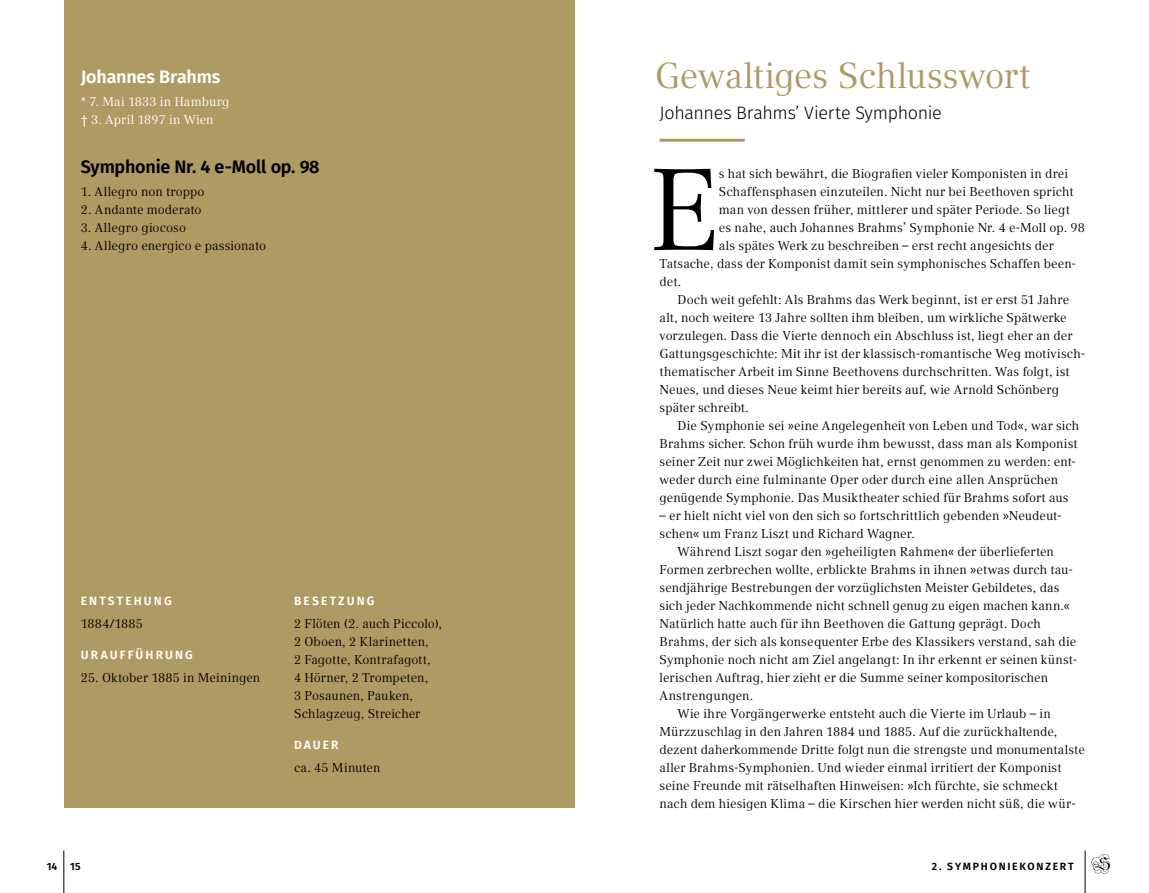
<style>
.page{position:relative;width:1149px;height:893px;background:#fff}
.page>*{position:absolute;margin:0;border:0;box-sizing:border-box;transform-origin:0 0}
.SyKo_Fließtext_Einzu{font:114.9px "Compatil Text LT Pro";color:#000}
.Headline_Compatil_24{font:36px "Compatil Text LT Pro";letter-spacing:-.015em;color:#ae9a63}
.Subline_Fira_light{font:300 18px "Fira Sans";letter-spacing:-.02em;color:#000}
.Subline_Fira_light-2{font:600 18px "Fira Sans";letter-spacing:-.01em;color:#000}
.Subline_Fira_light-3{font:600 18px "Fira Sans";letter-spacing:-.01em;color:#fff}
.SyKo_Fließtext_Einzu-2{font:12.75px/18px "Compatil Text LT Pro";color:#000}
.Syko_Fließtext{font:12.75px/18px "Compatil Text LT Pro";color:#000}
.Syko_Fließtext-2{font:12.75px "Compatil Text LT Pro";letter-spacing:.015em;color:#fff}
.unterzeile{font:600 12px "Fira Sans";letter-spacing:.175em;color:#fff}
.t1{font:600 10.5px "Fira Sans";letter-spacing:.165em;color:#000}
</style>
<div class="page">
<hr style="left:63px;top:850px;width:1px;height:43px;background:#000">
<hr style="left:1084px;top:850px;width:1px;height:43px;background:#000">
<svg style="left:1091px;top:854px;width:18px;height:20px"></svg>
<hr style="left:659px;top:139px;width:85px;height:3px;background:#ae9a63">
<div style="left:64px;top:0;width:510px;height:808px;background:#ae9a63"></div>
<p class="Subline_Fira_light-3" style="left:81px;top:62px;width:141px">Johannes Brahms</p>
<p class="Syko_Fließtext-2" style="left:81px;top:94px;width:150px">* 7. Mai 1833 in Hamburg</p>
<p class="Syko_Fließtext-2" style="left:81px;top:112px;width:134px">† 3. April 1897 in Wien</p>
<p class="Subline_Fira_light-2" style="left:81px;top:152px;width:240px">Symphonie Nr. 4 e-Moll op. 98</p>
<p class="Syko_Fließtext" style="left:81px;top:182px;width:125px">1. Allegro non troppo</p>
<p class="Syko_Fließtext" style="left:81px;top:200px;width:122px">2. Andante moderato</p>
<p class="Syko_Fließtext" style="left:81px;top:218px;width:107px">3. Allegro giocoso</p>
<p class="Syko_Fließtext" style="left:81px;top:236px;width:187px">4. Allegro energico e passionato</p>
<p class="unterzeile" style="left:81px;top:591px;width:92px">ENTSTEHUNG</p>
<p class="Syko_Fließtext" style="left:81px;top:614px;width:63px">1884/1885</p>
<p class="unterzeile" style="left:81px;top:645px;width:113px">URAUFFÜHRUNG</p>
<p class="Syko_Fließtext" style="left:81px;top:668px;width:181px">25. Oktober 1885 in Meiningen</p>
<p class="unterzeile" style="left:294px;top:591px;width:82px">BESETZUNG</p>
<p class="Syko_Fließtext" style="left:294px;top:614px;width:149px">2 Flöten (2. auch Piccolo),<br>2 Oboen, 2 Klarinetten,<br>2 Fagotte, Kontrafagott,<br>4 Hörner, 2 Trompeten,<br>3 Posaunen, Pauken,<br>Schlagzeug, Streicher</p>
<p class="unterzeile" style="left:294px;top:735px;width:46px">DAUER</p>
<p class="Syko_Fließtext" style="left:294px;top:758px;width:88px">ca. 45 Minuten</p>
<p class="Headline_Compatil_24" style="left:654px;top:54px;width:377px">Gewaltiges Schlusswort</p>
<p class="Subline_Fira_light" style="left:659px;top:100px;width:284px">Johannes Brahms’ Vierte Symphonie</p>
<p class="SyKo_Fließtext_Einzu" style="left:648px;top:143px;width:72px">E</p>
<p class="SyKo_Fließtext_Einzu-2" style="left:718px;top:164px;width:350px">s hat sich bewährt, die Biografien vieler Komponisten in drei</p>
<p class="SyKo_Fließtext_Einzu-2" style="left:718px;top:182px;width:356px">Schaffensphasen einzuteilen. Nicht nur bei Beethoven spricht</p>
<p class="SyKo_Fließtext_Einzu-2" style="left:718px;top:200px;width:352px">man von dessen früher, mittlerer und später Periode. So liegt</p>
<p class="SyKo_Fließtext_Einzu-2" style="left:718px;top:218px;width:367px">es nahe, auch Johannes Brahms’ Symphonie Nr. 4 e-Moll op. 98</p>
<p class="SyKo_Fließtext_Einzu-2" style="left:718px;top:236px;width:336px">als spätes Werk zu beschreiben – erst recht angesichts der</p>
<p class="SyKo_Fließtext_Einzu-2" style="left:659px;top:254px;width:418px">Tatsache, dass der Komponist damit sein symphonisches Schaffen been-</p>
<p class="SyKo_Fließtext_Einzu-2" style="left:659px;top:272px;width:23px">det.</p>
<p class="SyKo_Fließtext_Einzu-2" style="left:659px;top:290px;width:427px;text-indent:18px">Doch weit gefehlt: Als Brahms das Werk beginnt, ist er erst 51 Jahre alt, noch weitere 13 Jahre sollten ihm bleiben, um wirkliche Spätwerke vorzulegen. Dass die Vierte dennoch ein Abschluss ist, liegt eher an der Gattungsgeschichte: Mit ihr ist der klassisch-romantische Weg motivisch&shy;thematischer Arbeit im Sinne Beethovens durchschritten. Was folgt, ist Neues, und dieses Neue keimt hier bereits auf, wie Arnold Schönberg später schreibt.</p>
<p class="SyKo_Fließtext_Einzu-2" style="left:659px;top:416px;width:421px;text-indent:18px">Die Symphonie sei »eine Angelegenheit von Leben und Tod«, war sich Brahms sicher. Schon früh wurde ihm bewusst, dass man als Komponist seiner Zeit nur zwei Möglichkeiten hat, ernst genommen zu werden: ent&shy;weder durch eine fulminante Oper oder durch eine allen Ansprüchen genügende Symphonie. Das Musiktheater schied für Brahms sofort aus</p>
<p class="SyKo_Fließtext_Einzu-2" style="left:659px;top:506px;width:403px">– er hielt nicht viel von den sich so fortschrittlich gebenden »Neudeut&shy;schen« um Franz Liszt und Richard Wagner.</p>
<p class="SyKo_Fließtext_Einzu-2" style="left:659px;top:542px;width:419px;text-indent:18px">Während Liszt sogar den »geheiligten Rahmen« der überlieferten Formen zerbrechen wollte, erblickte Brahms in ihnen »etwas durch tau&shy;sendjährige Bestrebungen der vorzüglichsten Meister Gebildetes, das sich jeder Nachkommende nicht schnell genug zu eigen machen kann.« Natürlich hatte auch für ihn Beethoven die Gattung geprägt. Doch Brahms, der sich als konsequenter Erbe des Klassikers verstand, sah die Symphonie noch nicht am Ziel angelangt: In ihr erkennt er seinen künst&shy;lerischen Auftrag, hier zieht er die Summe seiner kompositorischen Anstrengungen.</p>
<p class="SyKo_Fließtext_Einzu-2" style="left:659px;top:704px;width:427px;text-indent:18px">Wie ihre Vorgängerwerke entsteht auch die Vierte im Urlaub – in Mürzzuschlag in den Jahren 1884 und 1885. Auf die zurückhaltende, dezent daherkommende Dritte folgt nun die strengste und monumentalste aller Brahms-Symphonien. Und wieder einmal irritiert der Komponist seine Freunde mit rätselhaften Hinweisen: »Ich fürchte, sie schmeckt nach dem hiesigen Klima – die Kirschen hier werden nicht süß, die wür-</p>
<p class="t1" style="left:47px;top:858px;width:35px">14 15</p>
<p class="t1" style="left:931px;top:858px;width:144px">2. SYMPHONIEKONZERT</p>
</div>
